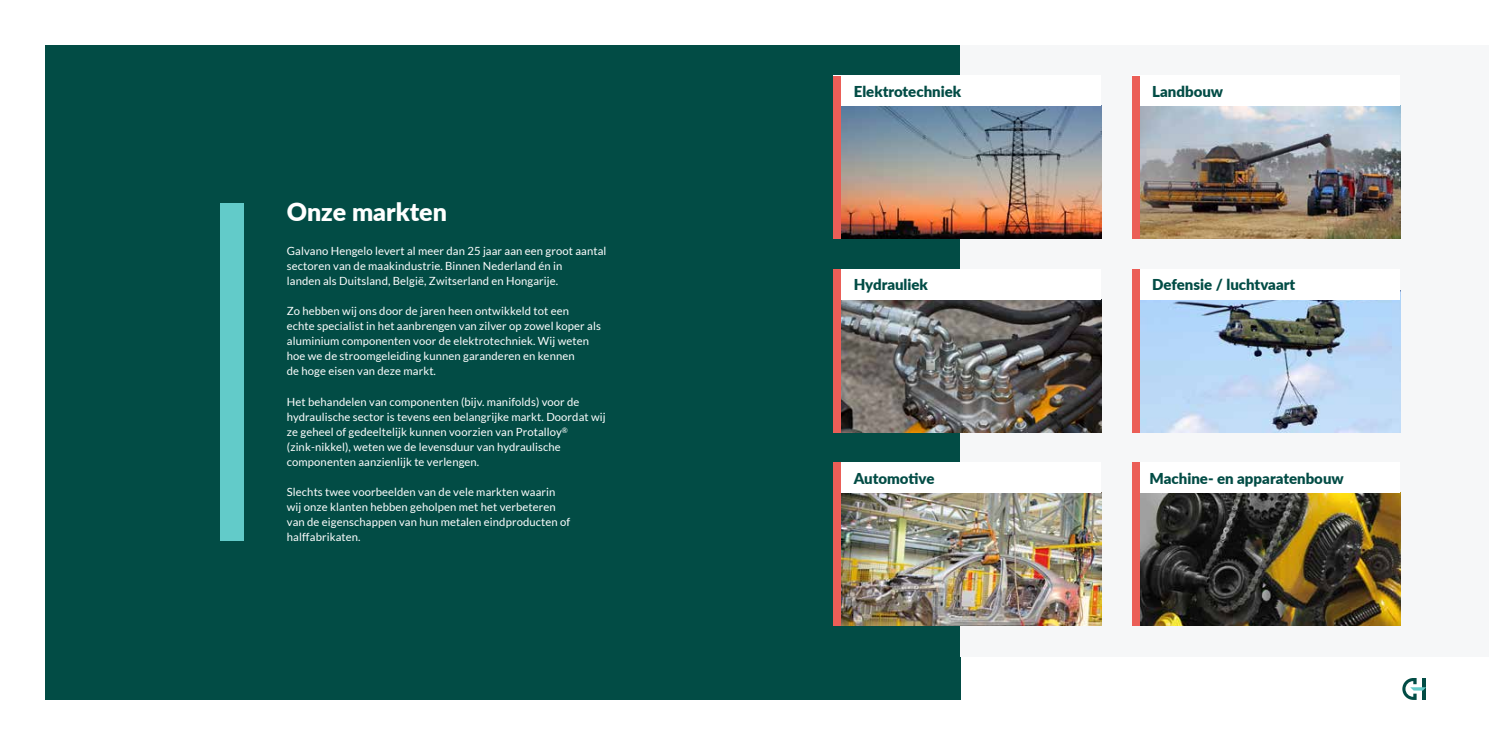
<style>
.page{position:relative;width:1489px;height:745px;background:#fff}
.page>*{position:absolute;margin:0;border:0;box-sizing:border-box;transform-origin:0 0}
.t1{font:900 25px "Lato";color:#fff}
.t2{font:900 15px "Lato";color:#024c45}
.t3{font:11.25px/15px "Lato";letter-spacing:.01em;color:#fff}
</style>
<div class="page">
<div style="left:45px;top:45px;width:915px;height:654px;background:#024c45"></div>
<div style="left:220px;top:203px;width:23px;height:337px;background:#62cbc9"></div>
<div style="left:960px;top:45px;width:528px;height:611px;background:#f6f7f8"></div>
<img style="left:840px;top:492px;width:261px;height:133px">
<div style="left:833px;top:462px;width:268px;height:30px;background:#fff"></div>
<img style="left:1139px;top:492px;width:260px;height:133px">
<div style="left:1131px;top:462px;width:268px;height:30px;background:#fff"></div>
<img style="left:1139px;top:299px;width:260px;height:133px">
<div style="left:1131px;top:269px;width:268px;height:30px;background:#fff"></div>
<img style="left:1139px;top:106px;width:260px;height:132px">
<img style="left:840px;top:106px;width:261px;height:132px">
<img style="left:840px;top:299px;width:261px;height:133px">
<div style="left:833px;top:269px;width:268px;height:30px;background:#fff"></div>
<div style="left:833px;top:76px;width:268px;height:30px;background:#fff"></div>
<div style="left:1131px;top:76px;width:268px;height:30px;background:#fff"></div>
<div style="left:833px;top:76px;width:7px;height:162px;background:#eb5e57"></div>
<div style="left:1131px;top:76px;width:8px;height:162px;background:#eb5e57"></div>
<div style="left:833px;top:269px;width:7px;height:163px;background:#eb5e57"></div>
<div style="left:1131px;top:269px;width:8px;height:163px;background:#eb5e57"></div>
<div style="left:833px;top:462px;width:7px;height:163px;background:#eb5e57"></div>
<div style="left:1131px;top:462px;width:8px;height:163px;background:#eb5e57"></div>
<svg style="left:1402px;top:678px;width:23px;height:21px"></svg>
<h1 class="t1" style="left:287px;top:193px;width:162px">Onze markten</h1>
<p class="t3" style="left:287px;top:243px;width:321px">Galvano Hengelo levert al meer dan 25 jaar aan een groot aantal sectoren van de maakindustrie. Binnen Nederland én in<br>landen als Duitsland, België, Zwitserland en Hongarije.</p>
<p class="t3" style="left:287px;top:303px;width:315px">Zo hebben wij ons door de jaren heen ontwikkeld tot een<br>echte specialist in het aanbrengen van zilver op zowel koper als aluminium componenten voor de elektrotechniek. Wij weten hoe we de stroomgeleiding kunnen garanderen en kennen<br>de hoge eisen van deze markt.</p>
<p class="t3" style="left:287px;top:393px;width:320px">Het behandelen van componenten (bijv. manifolds) voor de hydraulische sector is tevens een belangrijke markt. Doordat wij ze geheel of gedeeltelijk kunnen voorzien van Protalloy<sup>® </sup>(zink-nikkel), weten we de levensduur van hydraulische componenten aanzienlijk te verlengen.</p>
<p class="t3" style="left:287px;top:483px;width:285px">Slechts twee voorbeelden van de vele markten waarin wij onze klanten hebben geholpen met het verbeteren van de eigenschappen van hun metalen eindproducten of halffabrikaten.</p>
<h2 class="t2" style="left:853px;top:80px;width:109px">Elektrotechniek</h2>
<h2 class="t2" style="left:853px;top:273px;width:76px">Hydrauliek</h2>
<h2 class="t2" style="left:1152px;top:80px;width:72px">Landbouw</h2>
<h2 class="t2" style="left:1152px;top:273px;width:144px">Defensie / luchtvaart</h2>
<h2 class="t2" style="left:853px;top:467px;width:82px">Automotive</h2>
<h2 class="t2" style="left:1149px;top:467px;width:196px">Machine- en apparatenbouw</h2>
</div>
